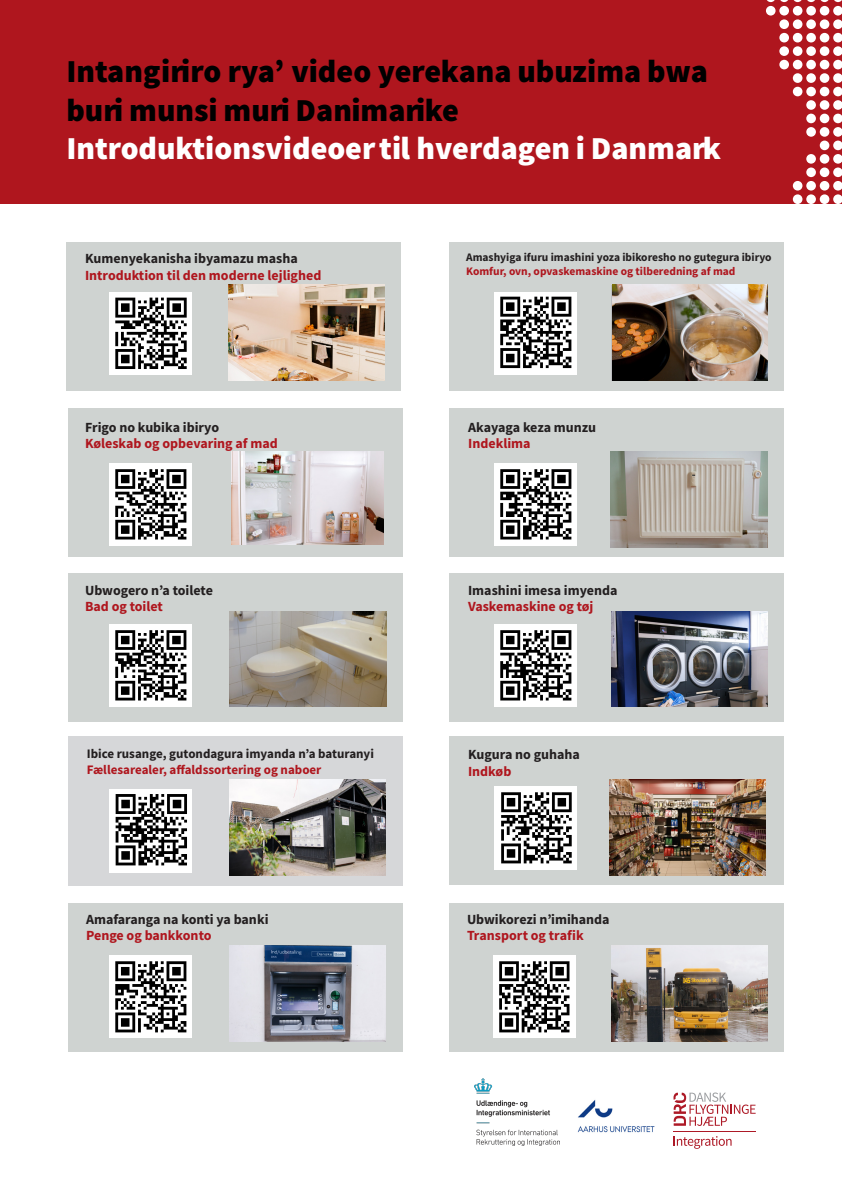
<style>
.page{position:relative;width:842px;height:1191px;background:#fff}
.page>*{position:absolute;margin:0;border:0;box-sizing:border-box;transform-origin:0 0}
.t1{font:32px/38.4px "Source Sans Variable";color:#000}
.t2{font:32px "Source Sans Variable";color:#fff}
.t3{font:700 14px "Source Sans Pro";color:#231f20}
.t4{font:700 14px "Source Sans Pro";color:#af161e}
.t5{font:700 13px "Source Sans Pro";color:#231f20}
.t6{font:700 13px "Source Sans Pro";color:#af161e}
.t7{font:700 11.5px "Source Sans Pro";color:#231f20}
.t8{font:700 11.5px "Source Sans Pro";color:#af161e}
</style>
<div class="page">
<div style="left:0;top:0;width:842px;height:203px;background:#af161e"></div>
<svg style="left:673px;top:1092px;width:83px;height:34px"></svg>
<hr style="left:674px;top:1130px;width:82px;height:1px;background:#ad1926">
<svg style="left:674px;top:1136px;width:57px;height:12px"></svg>
<svg style="left:766px;top:0;width:76px;height:203px"></svg>
<img style="left:474px;top:1079px;width:86px;height:66px">
<img style="left:577px;top:1100px;width:78px;height:33px">
<div style="left:66px;top:242px;width:334px;height:149px;background:#cfd3d1"></div>
<img style="left:228px;top:285px;width:157px;height:95px">
<div style="left:450px;top:242px;width:334px;height:149px;background:#cfd3d1"></div>
<img style="left:612px;top:285px;width:156px;height:95px">
<div style="left:68px;top:407px;width:334px;height:149px;background:#cfd3d1"></div>
<img style="left:232px;top:452px;width:151px;height:92px">
<div style="left:450px;top:407px;width:334px;height:149px;background:#cfd3d1"></div>
<img style="left:611px;top:452px;width:156px;height:95px">
<div style="left:68px;top:573px;width:334px;height:148px;background:#cfd3d1"></div>
<img style="left:230px;top:611px;width:156px;height:95px">
<div style="left:450px;top:573px;width:334px;height:148px;background:#cfd3d1"></div>
<img style="left:611px;top:611px;width:156px;height:95px">
<div style="left:68px;top:736px;width:334px;height:150px;background:#d6d7d9"></div>
<img style="left:230px;top:780px;width:156px;height:95px">
<div style="left:450px;top:736px;width:334px;height:149px;background:#cfd3d1"></div>
<img style="left:609px;top:780px;width:157px;height:95px">
<div style="left:68px;top:903px;width:334px;height:149px;background:#cfd3d1"></div>
<img style="left:229px;top:945px;width:156px;height:96px">
<div style="left:450px;top:903px;width:334px;height:149px;background:#cfd3d1"></div>
<img style="left:611px;top:945px;width:156px;height:96px">
<img style="left:110px;top:463px;width:82px;height:82px">
<img style="left:110px;top:292px;width:82px;height:82px">
<img style="left:495px;top:292px;width:82px;height:82px">
<img style="left:495px;top:463px;width:82px;height:82px">
<img style="left:110px;top:624px;width:82px;height:82px">
<img style="left:495px;top:624px;width:82px;height:82px">
<img style="left:110px;top:790px;width:82px;height:82px">
<img style="left:495px;top:787px;width:82px;height:82px">
<img style="left:110px;top:955px;width:82px;height:82px">
<img style="left:493px;top:955px;width:83px;height:82px">
<p class="t1" style="left:66px;top:53px;width:643px">Intangiriro rya’ video yerekana ubuzima bwa buri munsi muri Danimarike</p>
<p class="t2" style="left:66px;top:129px;width:656px">Introduktionsvideoer til hverdagen i Danmark</p>
<p class="t3" style="left:85px;top:249px;width:214px">Kumenyekanisha ibyamazu masha</p>
<p class="t4" style="left:85px;top:265px;width:238px">Introduktion til den moderne lejlighed</p>
<p class="t7" style="left:466px;top:249px;width:307px">Amashyiga ifuru imashini yoza ibikoresho no gutegura ibiryo</p>
<p class="t8" style="left:466px;top:263px;width:271px">Komfur, ovn, opvaskemaskine og tilberedning af mad</p>
<p class="t3" style="left:85px;top:417px;width:136px">Frigo no kubika ibiryo</p>
<p class="t4" style="left:85px;top:434px;width:194px">Køleskab og opbevaring af mad</p>
<p class="t3" style="left:468px;top:417px;width:129px">Akayaga keza munzu</p>
<p class="t4" style="left:468px;top:434px;width:64px">Indeklima</p>
<p class="t3" style="left:85px;top:580px;width:129px">Ubwogero n’a toilete</p>
<p class="t4" style="left:85px;top:597px;width:79px">Bad og toilet</p>
<p class="t3" style="left:468px;top:580px;width:151px">Imashini imesa imyenda</p>
<p class="t4" style="left:468px;top:597px;width:127px">Vaskemaskine og tøj</p>
<p class="t5" style="left:87px;top:745px;width:289px">Ibice rusange, gutondagura imyanda n’a baturanyi</p>
<p class="t6" style="left:87px;top:761px;width:236px">Fællesarealer, affaldssortering og naboer</p>
<p class="t3" style="left:468px;top:745px;width:113px">Kugura no guhaha</p>
<p class="t4" style="left:468px;top:762px;width:45px">Indkøb</p>
<p class="t3" style="left:86px;top:909px;width:184px">Amafaranga na konti ya banki</p>
<p class="t4" style="left:86px;top:926px;width:127px">Penge og bankkonto</p>
<p class="t3" style="left:467px;top:909px;width:144px">Ubwikorezi n’imihanda</p>
<p class="t4" style="left:467px;top:926px;width:118px">Transport og trafik</p>
</div>
